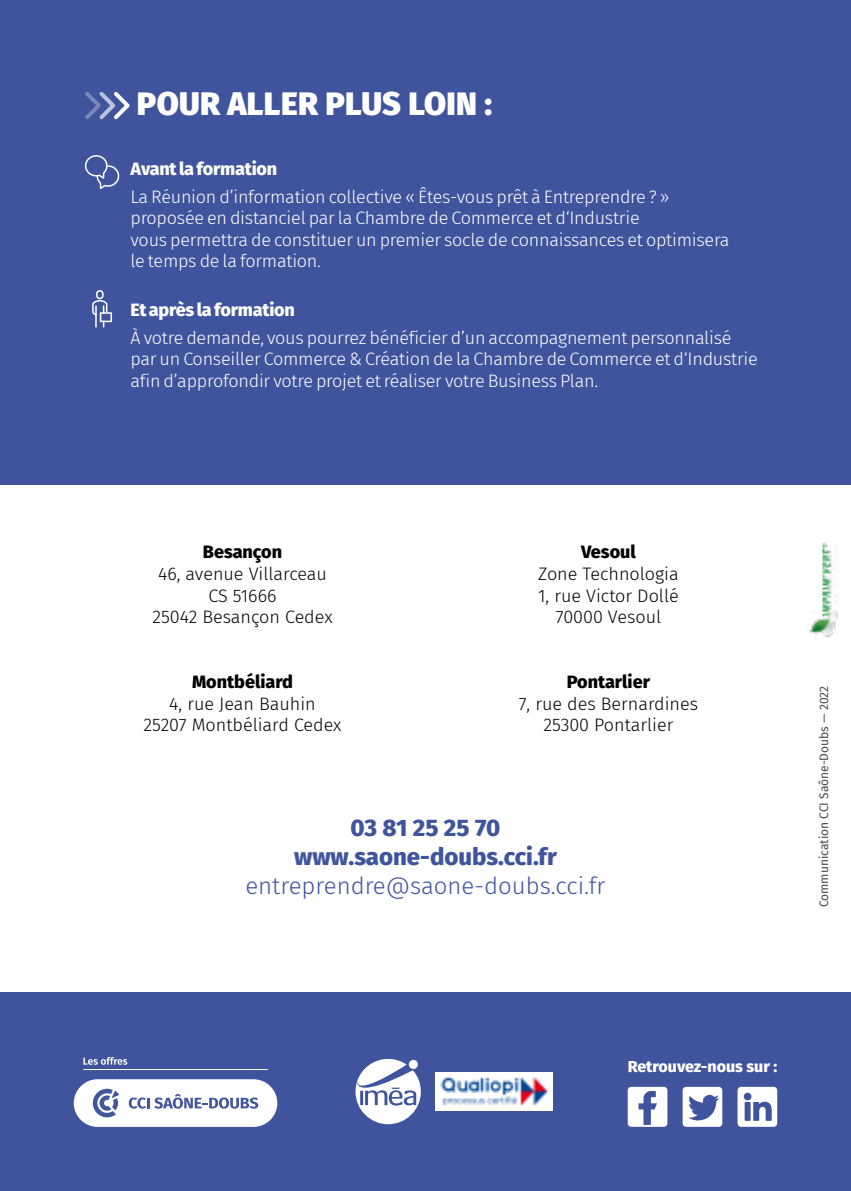
<style>
.page{position:relative;width:851px;height:1191px;background:#fff}
.page>*{position:absolute;margin:0;border:0;box-sizing:border-box;transform-origin:0 0}
.t1{font:900 32px "Fira Sans";letter-spacing:.01em;color:#fff}
.t2{font:800 24px/28.8px "Fira Sans";color:#3f549d;text-align:center}
.t3{font:300 24px "Fira Sans";color:#3f549d}
.t4{font:300 18px/21.6px "Fira Sans";letter-spacing:-.015em;color:#fff}
.t5{font:300 18px/21.6px "Fira Sans";color:#000;text-align:center}
.t6{font:800 18px "Fira Sans";color:#000}
.t7{font:800 18px "Fira Sans";letter-spacing:-.01em;color:#fff}
.t8{font:800 16px "Fira Sans";color:#fff}
.t9{font:12px "Fira Sans";color:#484848}
</style>
<div class="page">
<div style="left:0;top:992px;width:850px;height:199px;background:#3f549d"></div>
<div style="left:0;top:0;width:850px;height:485px;background:#3f549d"></div>
<svg style="left:85px;top:91px;width:45px;height:29px"></svg>
<svg style="left:84px;top:155px;width:36px;height:34px"></svg>
<svg style="left:92px;top:290px;width:20px;height:37px"></svg>
<img style="left:809px;top:542px;width:29px;height:95px">
<svg style="left:627px;top:1086px;width:40px;height:40px"></svg>
<svg style="left:682px;top:1086px;width:40px;height:40px"></svg>
<svg style="left:737px;top:1086px;width:40px;height:40px"></svg>
<div style="left:74px;top:1079px;width:203px;height:47px;background:#fff;border-radius:24px"></div>
<svg style="left:93px;top:1088px;width:26px;height:29px"></svg>
<svg style="left:129px;top:1093px;width:129px;height:15px"></svg>
<hr style="left:83px;top:1069px;width:185px;height:1px;background:#fff">
<svg style="left:83px;top:1057px;width:44px;height:7px"></svg>
<svg style="left:355px;top:1058px;width:66px;height:66px"></svg>
<div style="left:409px;top:1060px;width:9px;height:9px;background:#fff;border-radius:50%"></div>
<img style="left:435px;top:1072px;width:117px;height:38px">
<h1 class="t1" style="left:137px;top:75px;width:356px">POUR ALLER PLUS LOIN :</h1>
<p class="t7" style="left:130px;top:153px;width:148px">Avant la formation</p>
<p class="t4" style="left:130px;top:185px;width:600px">La Réunion d’information collective « Êtes-vous prêt à Entreprendre ? » proposée en distanciel par la Chambre de Commerce et d‘Industrie<br>vous permettra de constituer un premier socle de connaissances et optimisera le temps de la formation.</p>
<p class="t7" style="left:130px;top:294px;width:166px">Et après la formation</p>
<p class="t4" style="left:130px;top:326px;width:628px">À votre demande, vous pourrez bénéficier d’un accompagnement personnalisé par un Conseiller Commerce &amp; Création de la Chambre de Commerce et d‘Industrie afin d’approfondir votre projet et réaliser votre Business Plan.</p>
<p class="t6" style="left:203px;top:536px;width:81px">Besançon</p>
<p class="t5" style="left:152px;top:563px;width:182px">46, avenue Villarceau<br>CS 51666<br>25042 Besançon Cedex</p>
<p class="t6" style="left:192px;top:666px;width:102px">Montbéliard</p>
<p class="t5" style="left:143px;top:692px;width:199px">4, rue Jean Bauhin<br>25207 Montbéliard Cedex</p>
<p class="t6" style="left:581px;top:536px;width:56px">Vesoul</p>
<p class="t5" style="left:538px;top:563px;width:142px">Zone Technologia<br>1, rue Victor Dollé<br>70000 Vesoul</p>
<p class="t6" style="left:567px;top:666px;width:84px">Pontarlier</p>
<p class="t5" style="left:518px;top:692px;width:181px">7, rue des Bernardines<br>25300 Pontarlier</p>
<h2 class="t2" style="left:294px;top:811px;width:264px">03 81 25 25 70 www.saone-doubs.cci.fr</h2>
<h2 class="t3" style="left:245px;top:868px;width:361px">entreprendre@saone-doubs.cci.fr</h2>
<p class="t9" style="left:814px;top:907px;width:223px;rotate:-90deg">Communication CCI Saône-Doubs — 2022</p>
<p class="t8" style="left:627px;top:1052px;width:151px">Retrouvez-nous sur :</p>
</div>
